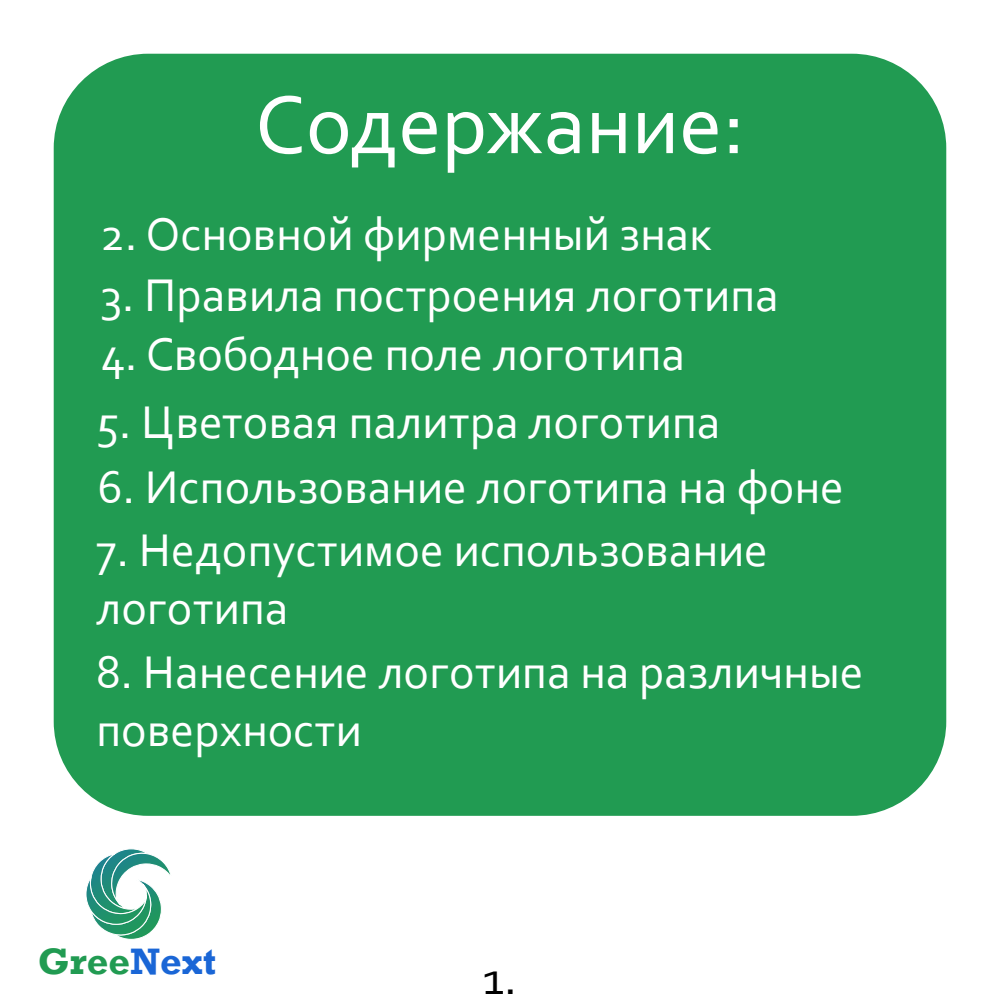
<style>
.page{position:relative;width:1000px;height:1000px;background:#fff}
.page>*{position:absolute;margin:0;border:0;box-sizing:border-box;transform-origin:0 0}
.t1{font:86.5px "Corbel";color:#fff}
.t2{font:48px/57.6px "Corbel";color:#fff}
.t3{font:48px "Corbel";color:#000}
.t4{font:700 37.8px "Rockwell";color:#219b52}
.s1{color:#1a66d6}
</style>
<div class="page">
<svg style="left:86px;top:849px;width:85px;height:91px"></svg>
<div style="left:54px;top:54px;width:892px;height:762px;background:#219b52;border-radius:94px"></div>
<h1 class="t1" style="left:255px;top:71px;width:492px">Содержание:</h1>
<p class="t2" style="left:100px;top:205px;width:613px">2. Основной фирменный знак</p>
<p class="t2" style="left:100px;top:265px;width:680px">3. Правила построения логотипа</p>
<p class="t2" style="left:100px;top:324px;width:586px">4. Свободное поле логотипа</p>
<p class="t2" style="left:96px;top:392px;width:626px">5. Цветовая палитра логотипа</p>
<p class="t2" style="left:98px;top:457px;width:748px">6. Использование логотипа на фоне</p>
<p class="t2" style="left:96px;top:521px;width:673px">7. Недопустимое использование логотипа</p>
<p class="t2" style="left:96px;top:642px;width:769px">8. Нанесение логотипа на различные поверхности</p>
<p class="t4" style="left:38px;top:939px;width:180px">Gree<span class="s1">Next</span></p>
<p class="t3" style="left:483px;top:949px;width:36px">1.</p>
</div>
